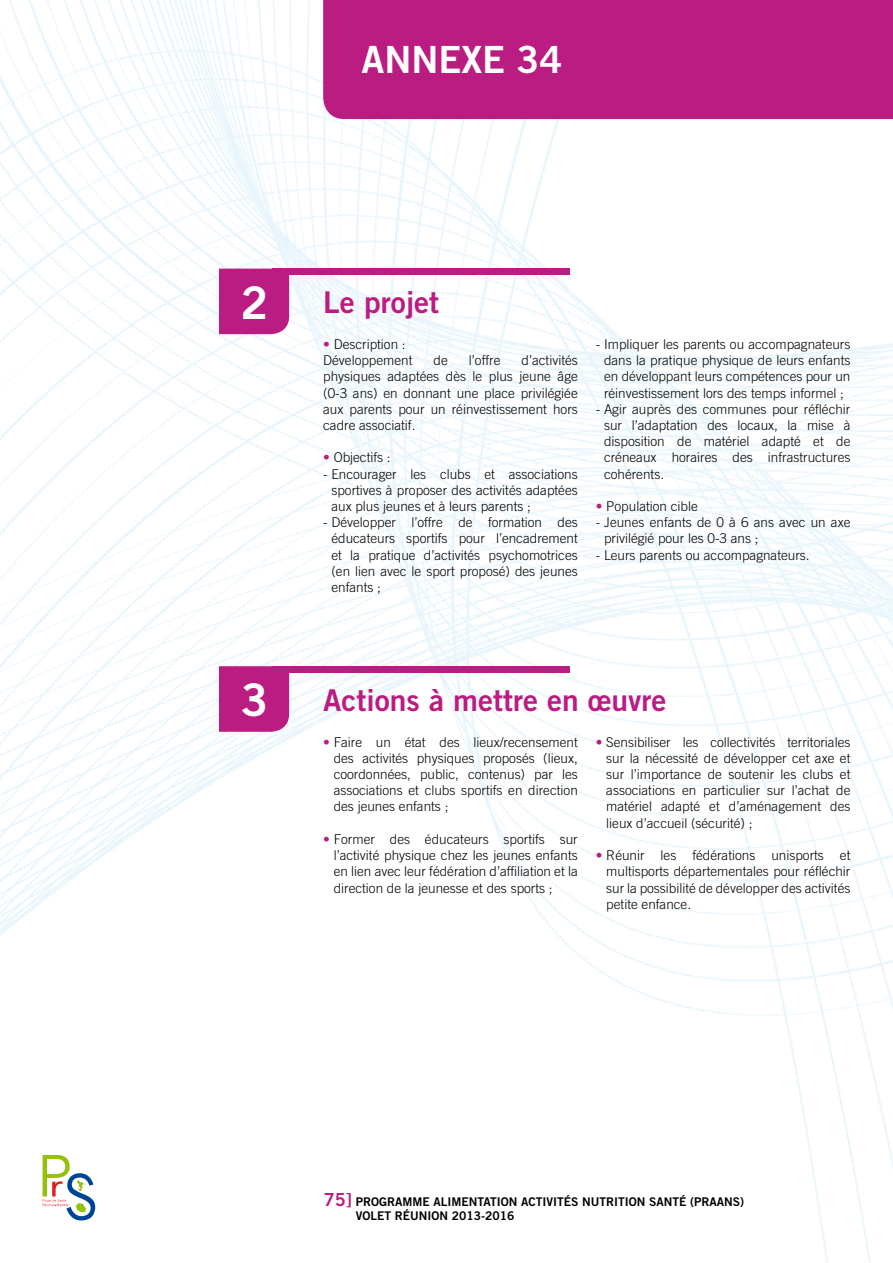
<style>
.page{position:relative;width:893px;height:1263px;background:#fff}
.page>*{position:absolute;margin:0;border:0;box-sizing:border-box;transform-origin:0 0}
.t1{font:37.5px "Trade Gothic Bold Two";color:#fff}
.t2{font:30px "Trade Gothic Bold Two";color:#bb1c82}
.t3{font:300 13.5px/16.2px "Trade Gothic";color:#000;text-align:justify}
.t4{font:12px "Trade Gothic Bold Two";color:#000}
.s1{font-size:45px;color:#fff}
.s2{color:#bb1c82}
.s3{font-size:18px;color:#bb1c82}
</style>
<div class="page">
<img style="left:0;top:0;width:893px;height:1263px">
<svg style="left:43px;top:1155px;width:52px;height:65px"></svg>
<div style="left:219px;top:269px;width:70px;height:65px;background:#bb1c82"></div>
<div style="left:272px;top:269px;width:298px;height:6px;background:#bb1c82"></div>
<div style="left:219px;top:666px;width:70px;height:66px;background:#bb1c82"></div>
<div style="left:272px;top:666px;width:298px;height:7px;background:#bb1c82"></div>
<div style="left:323px;top:0;width:570px;height:119px;background:#bb1c82"></div>
<h1 class="t1" style="left:361px;top:36px;width:203px">ANNEXE 34</h1>
<h2 class="t2" style="left:241px;top:284px;width:200px"><span class="s1">2</span> LE PROJET</h2>
<p class="t3" style="left:323px;top:336px;width:91px"><span class="s2">•</span> Description :<br>Développement</p>
<p class="t3" style="left:434px;top:352px;width:16px">de</p>
<p class="t3" style="left:469px;top:352px;width:33px">l’offre</p>
<p class="t3" style="left:323px;top:352px;width:256px;text-indent:198px">d’activités physiques adaptées dès le plus jeune âge (0-3 ans) en donnant une place privilégiée aux parents pour un réinvestissement hors cadre associatif.</p>
<p class="t3" style="left:323px;top:449px;width:69px"><span class="s2">•</span> Objectifs :</p>
<p class="t3" style="left:331px;top:466px;width:248px;text-indent:-8px">- Encourager les clubs et associations sportives à proposer des activités adaptées aux plus jeunes et à leurs parents ;</p>
<p class="t3" style="left:331px;top:514px;width:248px;text-indent:-8px">- Développer l’offre de formation des éducateurs sportifs pour l’encadrement et la pratique d’activités psychomotrices (en lien avec le sport proposé) des jeunes enfants ;</p>
<p class="t3" style="left:604px;top:336px;width:248px;text-indent:-8px">- Impliquer les parents ou accompagnateurs dans la pratique physique de leurs enfants en développant leurs compétences pour un réinvestissement lors des temps informel ;</p>
<p class="t3" style="left:604px;top:401px;width:248px;text-indent:-8px">- Agir auprès des communes pour réfléchir sur l’adaptation des locaux, la mise à disposition de matériel adapté et de créneaux horaires des infrastructures cohérents.</p>
<p class="t3" style="left:596px;top:498px;width:104px"><span class="s2">•</span> Population cible</p>
<p class="t3" style="left:604px;top:514px;width:248px;text-indent:-8px">- Jeunes enfants de 0 à 6 ans avec un axe privilégié pour les 0-3 ans ;</p>
<p class="t3" style="left:596px;top:547px;width:215px">- Leurs parents ou accompagnateurs.</p>
<h2 class="t2" style="left:241px;top:681px;width:427px"><span class="s1">3</span> ACTIONS À METTRE EN ŒUVRE</h2>
<p class="t3" style="left:334px;top:734px;width:246px;text-indent:-11px"><span class="s2">•</span> Faire un état des lieux/recensement des activités physiques proposés (lieux, coordonnées, public, contenus) par les associations et clubs sportifs en direction des jeunes enfants ;</p>
<p class="t3" style="left:334px;top:831px;width:246px;text-indent:-11px"><span class="s2">•</span> Former des éducateurs sportifs sur l’activité physique chez les jeunes enfants en lien avec leur fédération d’affiliation et la direction de la jeunesse et des sports ;</p>
<p class="t3" style="left:606px;top:734px;width:246px;text-indent:-11px"><span class="s2">•</span> Sensibiliser les collectivités territoriales sur la nécessité de développer cet axe et sur l’importance de soutenir les clubs et associations en particulier sur l’achat de matériel adapté et d’aménagement des lieux d’accueil (sécurité) ;</p>
<p class="t3" style="left:606px;top:847px;width:246px;text-indent:-11px"><span class="s2">•</span> Réunir les fédérations unisports et multisports départementales pour réfléchir sur la possibilité de développer des activités petite enfance.</p>
<p class="t4" style="left:324px;top:1194px;width:57px"><span class="s3">75]</span> PROGRAMME</p>
<p class="t4" style="left:433px;top:1194px;width:16px">ALIMEN</p>
<p class="t4" style="left:477px;top:1194px;width:27px">TATION</p>
<p class="t4" style="left:521px;top:1194px;width:111px">ACTIVITÉS NUTRITION</p>
<p class="t4" style="left:649px;top:1194px;width:96px">SANTÉ (PRAANS)</p>
<p class="t4" style="left:356px;top:1209px;width:9px">VOLE</p>
<p class="t4" style="left:384px;top:1209px;width:43px">T RÉUNION</p>
<p class="t4" style="left:452px;top:1209px;width:64px">2013-2016</p>
</div>
